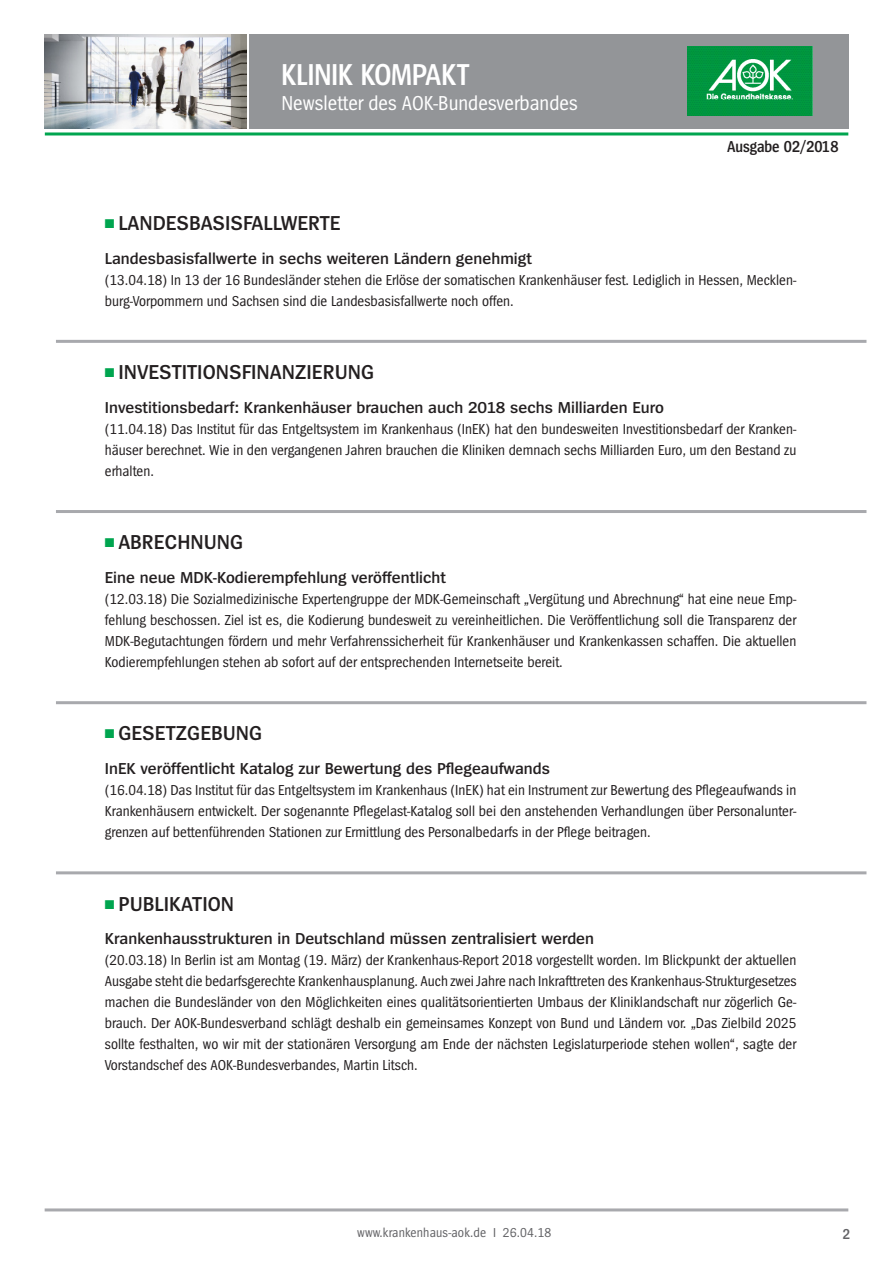
<style>
.page{position:relative;width:893px;height:1263px;background:#fff}
.page>*{position:absolute;margin:0;border:0;box-sizing:border-box;transform-origin:0 0}
.t1{font:600 31.5px "Spiegel Cd";color:#fff}
.t2{font:600 21px "Spiegel";color:#231f20}
.t3{font:21px "Spiegel Cd";color:#fff}
._01_1_Zwischenübersc{font:600 16.5px "Spiegel";color:#231f20}
.t4{font:600 16.5px "Spiegel Cd";color:#231f20}
._02_Fließtext{font:15px/21px "Spiegel Cd";color:#231f20;text-align:justify}
.t5{font:600 15px "Spiegel Cd";color:#636366}
.t6{font:13.5px "Spiegel Cd";letter-spacing:.01em;color:#636366}
.s1{color:#00a54f}
</style>
<div class="page">
<div style="left:249px;top:34px;width:599px;height:94px;background:#939598"></div>
<img style="left:45px;top:34px;width:202px;height:94px">
<hr style="left:45px;top:132px;width:803px;height:3px;background:#00a54f">
<img style="left:688px;top:47px;width:124px;height:68px">
<hr style="left:45px;top:1208px;width:803px;height:3px;background:#a8a9ad">
<hr style="left:56px;top:340px;width:810px;height:3px;background:#a8a9ad">
<hr style="left:56px;top:510px;width:810px;height:3px;background:#a8a9ad">
<hr style="left:56px;top:701px;width:810px;height:3px;background:#a8a9ad">
<hr style="left:56px;top:871px;width:810px;height:3px;background:#a8a9ad">
<h1 class="t1" style="left:281px;top:59px;width:190px">KLINIK KOMPAKT</h1>
<h2 class="t3" style="left:281px;top:92px;width:298px">Newsletter des AOK-Bundesverbandes</h2>
<p class="t4" style="left:727px;top:139px;width:113px">Ausgabe 02/2018</p>
<p class="t2" style="left:105px;top:212px;width:237px"><span class="s1">■</span> LANDESBASISFALLWERTE</p>
<p class="_01_1_Zwischenübersc" style="left:105px;top:250px;width:429px">Landesbasisfallwerte in sechs weiteren Ländern genehmigt</p>
<p class="_02_Fließtext" style="left:105px;top:270px;width:693px">(13.04.18) In 13 der 16 Bundesländer stehen die Erlöse der somatischen Krankenhäuser fest. Lediglich in Hessen, Mecklen&shy;burg-Vorpommern und Sachsen sind die Landesbasisfallwerte noch offen.</p>
<p class="t2" style="left:105px;top:361px;width:271px"><span class="s1">■</span> INVESTITIONSFINANZIERUNG</p>
<p class="_01_1_Zwischenübersc" style="left:105px;top:399px;width:561px">Investitionsbedarf: Krankenhäuser brauchen auch 2018 sechs Milliarden Euro</p>
<p class="_02_Fließtext" style="left:105px;top:419px;width:693px">(11.04.18) Das Institut für das Entgeltsystem im Krankenhaus (InEK) hat den bundesweiten Investitionsbedarf der Kranken&shy;häuser berechnet. Wie in den vergangenen Jahren brauchen die Kliniken demnach sechs Milliarden Euro, um den Bestand zu erhalten.</p>
<p class="t2" style="left:105px;top:532px;width:140px"><span class="s1">■</span> ABRECHNUNG</p>
<p class="_01_1_Zwischenübersc" style="left:105px;top:569px;width:343px">Eine neue MDK-Kodierempfehlung veröffentlicht</p>
<p class="_02_Fließtext" style="left:105px;top:589px;width:693px">(12.03.18) Die Sozialmedizinische Expertengruppe der MDK-Gemeinschaft „Vergütung und Abrechnung“ hat eine neue Emp&shy;fehlung beschossen. Ziel ist es, die Kodierung bundesweit zu vereinheitlichen. Die Veröffentlichung soll die Transparenz der MDK-Begutachtungen fördern und mehr Verfahrenssicherheit für Krankenhäuser und Krankenkassen schaffen. Die aktuellen Kodierempfehlungen stehen ab sofort auf der entsprechenden Internetseite bereit.</p>
<p class="t2" style="left:105px;top:723px;width:159px"><span class="s1">■</span> GESETZGEBUNG</p>
<p class="_01_1_Zwischenübersc" style="left:105px;top:760px;width:447px">InEK veröffentlicht Katalog zur Bewertung des Pflegeaufwands</p>
<p class="_02_Fließtext" style="left:105px;top:780px;width:693px">(16.04.18) Das Institut für das Entgeltsystem im Krankenhaus (InEK) hat ein Instrument zur Bewertung des Pflegeaufwands in Krankenhäusern entwickelt. Der sogenannte Pflegelast-Katalog soll bei den anstehenden Verhandlungen über Personalunter&shy;grenzen auf bettenführenden Stationen zur Ermittlung des Personalbedarfs in der Pflege beitragen.</p>
<p class="t2" style="left:105px;top:893px;width:131px"><span class="s1">■</span> PUBLIKATION</p>
<p class="_01_1_Zwischenübersc" style="left:105px;top:930px;width:491px">Krankenhausstrukturen in Deutschland müssen zentralisiert werden</p>
<p class="_02_Fließtext" style="left:105px;top:950px;width:693px">(20.03.18) In Berlin ist am Montag (19. März) der Krankenhaus-Report 2018 vorgestellt worden. Im Blickpunkt der aktuellen Ausgabe steht die bedarfsgerechte Krankenhausplanung. Auch zwei Jahre nach Inkrafttreten des Krankenhaus-Strukturgesetzes machen die Bundesländer von den Möglichkeiten eines qualitätsorientierten Umbaus der Kliniklandschaft nur zögerlich Ge&shy;brauch. Der AOK-Bundesverband schlägt deshalb ein gemeinsames Konzept von Bund und Ländern vor. „Das Zielbild 2025 sollte festhalten, wo wir mit der stationären Versorgung am Ende der nächsten Legislaturperiode stehen wollen“, sagte der Vorstandschef des AOK-Bundesverbandes, Martin Litsch.</p>
<p class="t6" style="left:357px;top:1225px;width:196px">www.krankenhaus-aok.de I 26.04.18</p>
<p class="t5" style="left:843px;top:1226px;width:9px">2</p>
</div>
